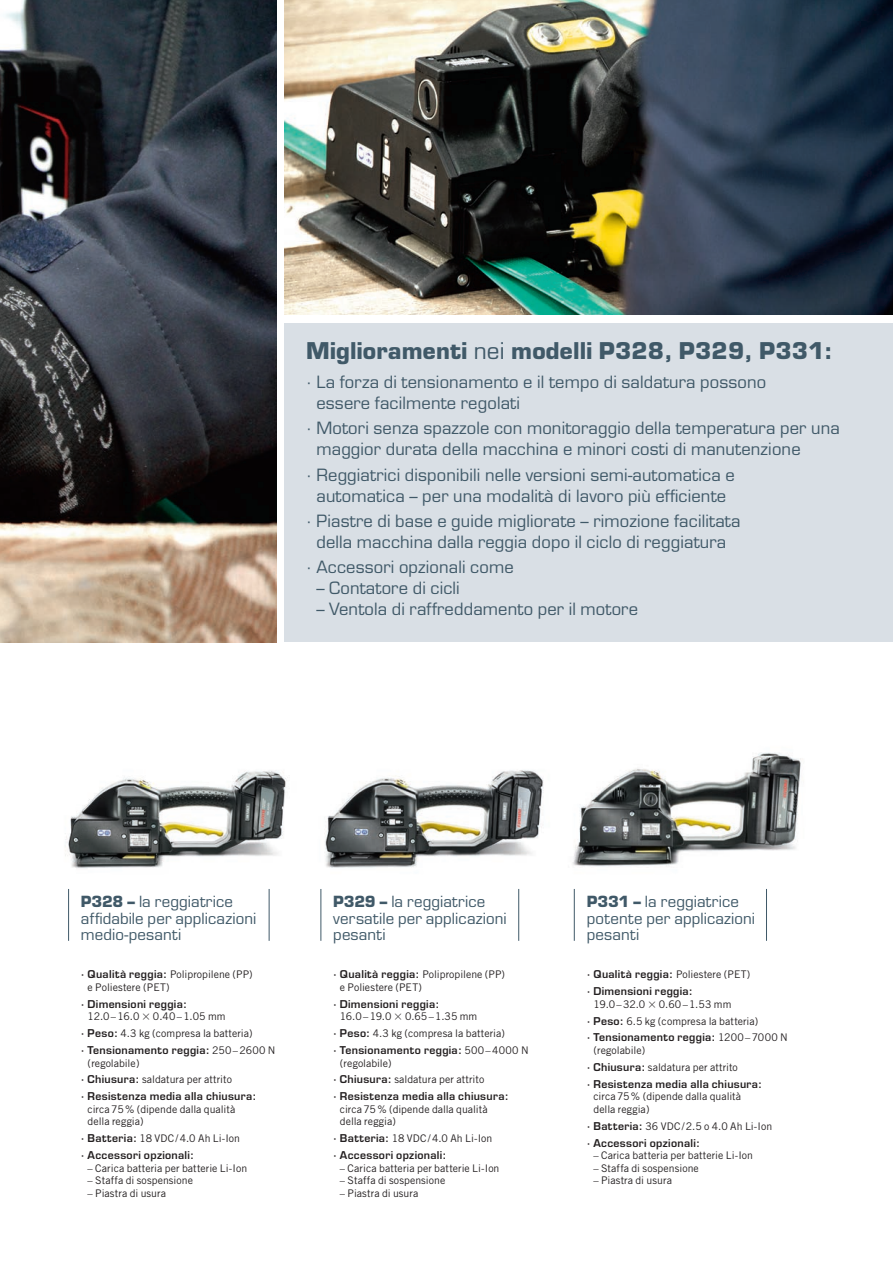
<style>
.page{position:relative;width:893px;height:1263px;background:#fff}
.page>*{position:absolute;margin:0;border:0;box-sizing:border-box;transform-origin:0 0}
.t1{font:700 22.5px "Eurostile";letter-spacing:.01em;color:#405968}
.t2{font:16.5px/21px "Eurostile";letter-spacing:.01em;color:#405968}
.t3{font:15px/16.5px "Eurostile";letter-spacing:.01em;color:#405968}
.t4{font:10.5px/16.8px "Trade Gothic";letter-spacing:.005em;color:#231f20}
.t5{font:600 10.5px/16.8px "Eurostile";letter-spacing:.03em;color:#231f20}
.s1{font-weight:400}
.s2{font-weight:700}
.s3{font-family:"Eurostile";font-weight:600}
.s4{font-family:"Trade Gothic";font-weight:400}
</style>
<div class="page">
<img style="left:0;top:0;width:276px;height:642px">
<img style="left:285px;top:0;width:608px;height:315px">
<div style="left:285px;top:323px;width:608px;height:319px;background:#d9dfe5"></div>
<img style="left:65px;top:770px;width:222px;height:99px">
<img style="left:325px;top:770px;width:219px;height:98px">
<img style="left:572px;top:752px;width:229px;height:115px">
<hr style="left:766px;top:889px;width:1px;height:52px;background:#405968">
<hr style="left:574px;top:889px;width:1px;height:52px;background:#405968">
<hr style="left:68px;top:889px;width:1px;height:52px;background:#405968">
<hr style="left:320px;top:889px;width:1px;height:52px;background:#405968">
<hr style="left:518px;top:889px;width:1px;height:52px;background:#405968">
<hr style="left:269px;top:889px;width:1px;height:52px;background:#405968">
<h1 class="t1" style="left:306px;top:336px;width:528px">Miglioramenti <span class="s1">nei</span> modelli P328, P329, P331:</h1>
<h2 class="t2" style="left:316px;top:372px;width:451px;text-indent:-10px">· La forza di tensionamento e il tempo di saldatura possono essere facilmente regolati</h2>
<h2 class="t2" style="left:316px;top:418px;width:525px;text-indent:-10px">· Motori senza spazzole con monitoraggio della temperatura per una maggior durata della macchina e minori costi di manutenzione</h2>
<h2 class="t2" style="left:306px;top:464px;width:430px;text-align:center">· Reggiatrici disponibili nelle versioni semi-automatica e automatica – per una modalità di lavoro più efficiente</h2>
<h2 class="t2" style="left:306px;top:510px;width:436px;text-align:center">· Piastre di base e guide migliorate – rimozione facilitata della macchina dalla reggia dopo il ciclo di reggiatura</h2>
<h2 class="t2" style="left:306px;top:557px;width:209px">· Accessori opzionali come</h2>
<h2 class="t2" style="left:316px;top:578px;width:145px">– Contatore di cicli</h2>
<h2 class="t2" style="left:316px;top:599px;width:323px">– Ventola di raffreddamento per il motore</h2>
<h3 class="t3" style="left:81px;top:894px;width:177px"><span class="s2">P328 –</span> la reggiatrice affidabile per applicazioni medio-pesanti</h3>
<p class="t4" style="left:88px;top:968px;width:167px;line-height:12.6px;text-indent:-7px"><span class="s3">· Qualità reggia:</span> Polipropilene (PP) e Poliestere (PET)</p>
<p class="t5" style="left:81px;top:995px;width:108px">· Dimensioni reggia:</p>
<p class="t4" style="left:88px;top:1008px;width:53px">12.0–16.0</p>
<p class="t4" style="left:81px;top:1008px;width:173px;text-indent:72px">0.40–1.05 mm<br><span class="s3">· Peso:</span> 4.3 kg (compresa la batteria)</p>
<p class="t5" style="left:81px;top:1042px;width:196px">· Tensionamento reggia: <span class="s4">250–2600 N</span></p>
<p class="t4" style="left:81px;top:1054px;width:152px;text-indent:7px">(regolabile)<br><span class="s3">· Chiusura:</span> saldatura per attrito</p>
<p class="t5" style="left:81px;top:1088px;width:177px">· Resistenza media alla chiusura:</p>
<p class="t4" style="left:88px;top:1103px;width:149px;line-height:12.6px">circa75% (dipende dalla qualità della reggia)</p>
<p class="t4" style="left:81px;top:1130px;width:161px"><span class="s3">· Batteria:</span> 18 VDC/4.0 Ah Li-Ion</p>
<p class="t5" style="left:81px;top:1147px;width:115px">· Accessori opzionali:</p>
<p class="t4" style="left:88px;top:1159px;width:161px">– Carica batteria per batterie Li-Ion</p>
<p class="t4" style="left:88px;top:1172px;width:107px">– Staffa di sospensione</p>
<p class="t4" style="left:88px;top:1185px;width:80px">– Piastra di usura</p>
<h3 class="t3" style="left:333px;top:894px;width:175px"><span class="s2">P329 –</span> la reggiatrice versatile per applicazioni pesanti</h3>
<p class="t4" style="left:340px;top:968px;width:167px;line-height:12.6px;text-indent:-7px"><span class="s3">· Qualità reggia:</span> Polipropilene (PP) e Poliestere (PET)</p>
<p class="t5" style="left:333px;top:995px;width:108px">· Dimensioni reggia:</p>
<p class="t4" style="left:340px;top:1008px;width:53px">16.0–19.0</p>
<p class="t4" style="left:333px;top:1008px;width:173px;text-indent:72px">0.65–1.35 mm<br><span class="s3">· Peso:</span> 4.3 kg (compresa la batteria)</p>
<p class="t5" style="left:333px;top:1042px;width:197px">· Tensionamento reggia: <span class="s4">500–4000 N</span></p>
<p class="t4" style="left:333px;top:1054px;width:152px;text-indent:7px">(regolabile)<br><span class="s3">· Chiusura:</span> saldatura per attrito</p>
<p class="t5" style="left:333px;top:1088px;width:177px">· Resistenza media alla chiusura:</p>
<p class="t4" style="left:340px;top:1103px;width:149px;line-height:12.6px">circa75% (dipende dalla qualità della reggia)</p>
<p class="t4" style="left:333px;top:1130px;width:161px"><span class="s3">· Batteria:</span> 18 VDC/4.0 Ah Li-Ion</p>
<p class="t5" style="left:333px;top:1147px;width:115px">· Accessori opzionali:</p>
<p class="t4" style="left:340px;top:1159px;width:161px">– Carica batteria per batterie Li-Ion</p>
<p class="t4" style="left:340px;top:1172px;width:107px">– Staffa di sospensione</p>
<p class="t4" style="left:340px;top:1185px;width:80px">– Piastra di usura</p>
<h3 class="t3" style="left:587px;top:894px;width:170px"><span class="s2">P331 –</span> la reggiatrice potente per applicazioni pesanti</h3>
<p class="t5" style="left:587px;top:966px;width:165px">· Qualità reggia: <span class="s4">Poliestere (PET) </span>· Dimensioni reggia:</p>
<p class="t4" style="left:593px;top:995px;width:53px">19.0–32.0</p>
<p class="t4" style="left:587px;top:995px;width:173px;text-indent:72px">0.60–1.53 mm<br><span class="s3">· Peso:</span> 6.5 kg (compresa la batteria)</p>
<p class="t5" style="left:587px;top:1029px;width:202px">· Tensionamento reggia: <span class="s4">1200–7000 N</span></p>
<p class="t4" style="left:587px;top:1042px;width:152px;text-indent:7px">(regolabile)<br><span class="s3">· Chiusura:</span> saldatura per attrito</p>
<p class="t5" style="left:587px;top:1075px;width:177px">· Resistenza media alla chiusura:</p>
<p class="t4" style="left:593px;top:1090px;width:149px;line-height:12.6px">circa75% (dipende dalla qualità della reggia)</p>
<p class="t4" style="left:587px;top:1117px;width:187px"><span class="s3">· Batteria:</span> 36 VDC/2.5 o 4.0 Ah Li-Ion</p>
<p class="t5" style="left:587px;top:1134px;width:115px">· Accessori opzionali:</p>
<p class="t4" style="left:593px;top:1147px;width:161px">– Carica batteria per batterie Li-Ion</p>
<p class="t4" style="left:593px;top:1159px;width:107px">– Staffa di sospensione</p>
<p class="t4" style="left:593px;top:1172px;width:80px">– Piastra di usura</p>
</div>
